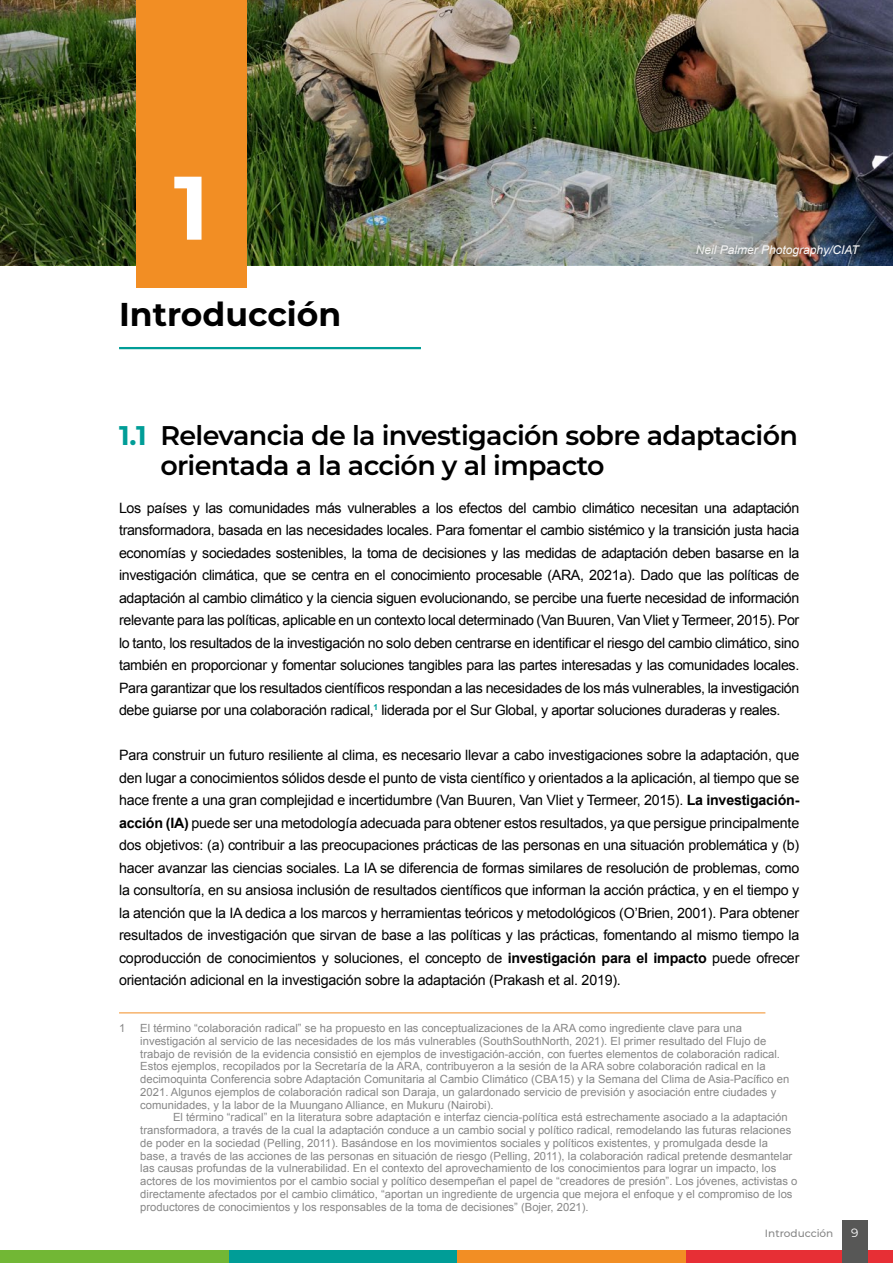
<style>
.page{position:relative;width:893px;height:1263px;background:#fff}
.page>*{position:absolute;margin:0;border:0;box-sizing:border-box;transform-origin:0 0}
.chapter_num{font:700 90px "Montserrat";color:#fff}
.chapter_head{font:700 33px "Montserrat";color:#000}
.ahead{font:600 27px/30px "Montserrat";letter-spacing:-.025em;color:#000}
.body{font:14.25px/22.5px "Arial";letter-spacing:-.02em;color:#000;text-align:justify}
.photo_caption{font:italic 12px "Arial";color:#fff}
.t1{font:12px "Montserrat";color:#fff}
.footnote{font:11.25px/12.8px "Arial";color:#878787}
.t2{font:500 10.5px "Montserrat";color:#878787}
.s1{font-weight:700;color:#009d97}
.s2{font-weight:700}
</style>
<div class="page">
<img style="left:1px;top:0;width:892px;height:265px">
<div style="left:136px;top:0;width:111px;height:288px;background:#f28e24"></div>
<hr style="left:119px;top:347px;width:302px;height:2px;background:#009d97">
<hr style="left:119px;top:1012px;width:646px;height:1px;background:#f28e24">
<div style="left:1px;top:1250px;width:228px;height:13px;background:#72b735"></div>
<div style="left:229px;top:1250px;width:228px;height:13px;background:#009d97"></div>
<div style="left:457px;top:1250px;width:229px;height:13px;background:#f28e24"></div>
<div style="left:686px;top:1250px;width:207px;height:13px;background:#e72f35"></div>
<div style="left:842px;top:1220px;width:25px;height:43px;background:#575756"></div>
<p class="chapter_num" style="left:174px;top:143px;width:37px">1</p>
<p class="chapter_head" style="left:119px;top:290px;width:224px">Introducción</p>
<p class="photo_caption" style="left:696px;top:242px;width:165px">Neil Palmer Photography/CIAT</p>
<p class="ahead" style="left:160px;top:419px;width:639px;text-indent:-41px"><span class="s1">1.1</span> Relevancia de la investigación sobre adaptación orientada a la acción y al impacto</p>
<p class="body" style="left:119px;top:496px;width:682px">Los países y las comunidades más vulnerables a los efectos del cambio climático necesitan una adaptación transformadora, basada en las necesidades locales. Para fomentar el cambio sistémico y la transición justa hacia economías y sociedades sostenibles, la toma de decisiones y las medidas de adaptación deben basarse en la investigación climática, que se centra en el conocimiento procesable (ARA, 2021a). Dado que las políticas de adaptación al cambio climático y la ciencia siguen evolucionando, se percibe una fuerte necesidad de información relevante para las políticas, aplicable en un contexto local determinado (Van Buuren, Van Vliet y Termeer, 2015). Por lo tanto, los resultados de la investigación no solo deben centrarse en identificar el riesgo del cambio climático, sino también en proporcionar y fomentar soluciones tangibles para las partes interesadas y las comunidades locales.<br>Para garantizar que los resultados científicos respondan a las necesidades de los más vulnerables, la investigación debe guiarse por una colaboración radical,<sup>1</sup> liderada por el Sur Global, y aportar soluciones duraderas y reales.</p>
<p class="body" style="left:119px;top:744px;width:682px">Para construir un futuro resiliente al clima, es necesario llevar a cabo investigaciones sobre la adaptación, que den lugar a conocimientos sólidos desde el punto de vista científico y orientados a la aplicación, al tiempo que se hace frente a una gran complejidad e incertidumbre (Van Buuren, Van Vliet y Termeer, 2015). <span class="s2">La investigación&shy;acción (IA)</span> puede ser una metodología adecuada para obtener estos resultados, ya que persigue principalmente dos objetivos: (a) contribuir a las preocupaciones prácticas de las personas en una situación problemática y (b) hacer avanzar las ciencias sociales. La IA se diferencia de formas similares de resolución de problemas, como la consultoría, en su ansiosa inclusión de resultados científicos que informan la acción práctica, y en el tiempo y la atención que la IA dedica a los marcos y herramientas teóricos y metodológicos (O’Brien, 2001). Para obtener resultados de investigación que sirvan de base a las políticas y las prácticas, fomentando al mismo tiempo la coproducción de conocimientos y soluciones, el concepto de <span class="s2">investigación para el impacto</span> puede ofrecer orientación adicional en la investigación sobre la adaptación (Prakash et al. 2019).</p>
<p class="footnote" style="left:119px;top:1022px;width:8px">1</p>
<p class="footnote" style="left:140px;top:1022px;width:651px">El término “colaboración radical” se ha propuesto en las conceptualizaciones de la ARA como ingrediente clave para una investigación al servicio de las necesidades de los más vulnerables (SouthSouthNorth, 2021). El primer resultado del Flujo de trabajo de revisión de la evidencia consistió en ejemplos de investigación-acción, con fuertes elementos de colaboración radical.<br>Estos ejemplos, recopilados por la Secretaría de la ARA, contribuyeron a la sesión de la ARA sobre colaboración radical en la decimoquinta Conferencia sobre Adaptación Comunitaria al Cambio Climático (CBA15) y la Semana del Clima de Asia-Pacífico en 2021. Algunos ejemplos de colaboración radical son Daraja, un galardonado servicio de previsión y asociación entre ciudades y comunidades, y la labor de la Muungano Alliance, en Mukuru (Nairobi).</p>
<p class="footnote" style="left:140px;top:1111px;width:659px;text-indent:33px">El término “radical” en la literatura sobre adaptación e interfaz ciencia-política está estrechamente asociado a la adaptación transformadora, a través de la cual la adaptación conduce a un cambio social y político radical, remodelando las futuras relaciones de poder en la sociedad (Pelling, 2011). Basándose en los movimientos sociales y políticos existentes, y promulgada desde la base, a través de las acciones de las personas en situación de riesgo (Pelling, 2011), la colaboración radical pretende desmantelar las causas profundas de la vulnerabilidad. En el contexto del aprovechamiento de los conocimientos para lograr un impacto, los actores de los movimientos por el cambio social y político desempeñan el papel de “creadores de presión”. Los jóvenes, activistas o directamente afectados por el cambio climático, “aportan un ingrediente de urgencia que mejora el enfoque y el compromiso de los productores de conocimientos y los responsables de la toma de decisiones” (Bojer, 2021).</p>
<p class="t2" style="left:765px;top:1225px;width:70px">Introducción</p>
<p class="t1" style="left:851px;top:1224px;width:9px">9</p>
</div>
